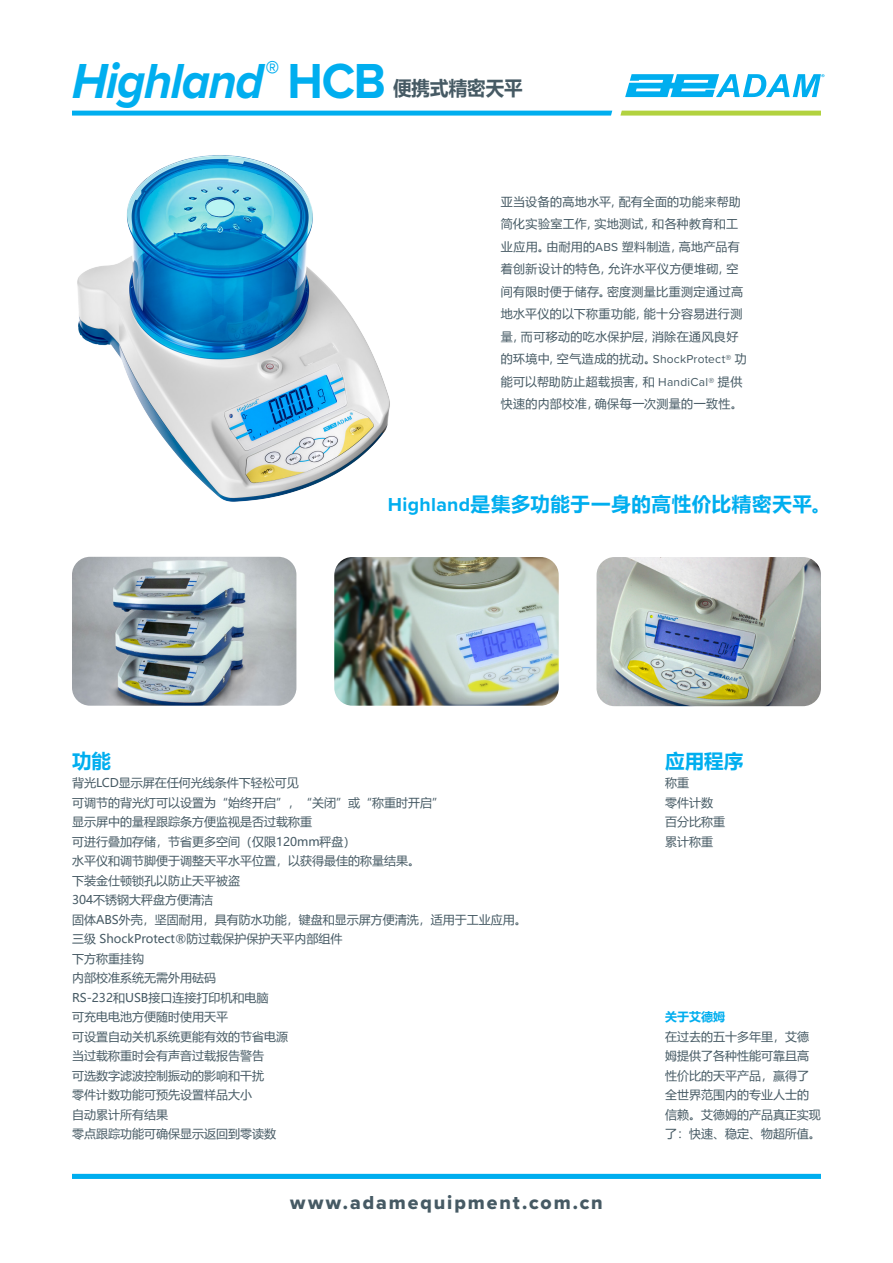
<style>
.page{position:relative;width:893px;height:1263px;background:#fff}
.page>*{position:absolute;margin:0;border:0;box-sizing:border-box;transform-origin:0 0}
.Name_Range{font:italic 700 51px "Proxima Nova";letter-spacing:-.025em;color:#00aeef;scale:.95 1}
.Sub_Head{font:700 19.5px "Microsoft Ya Hei";letter-spacing:.03em;color:#00aeef}
.t1{font:19.5px "Proxima Nova Extrabld";letter-spacing:.1em;color:#465a64}
.Name_Range-2{font:700 19.5px "Microsoft Ya Hei";color:#465a64;scale:.95 1}
.Key_Accessories_Copy{font:700 19.5px "Microsoft Ya Hei";color:#00aeef}
.Key_Accessories_Copy-2{font:12px/19.5px "Microsoft Ya Hei";color:#465a64}
.AE_Copy{font:12px/22.5px "Microsoft Ya Hei";letter-spacing:.03em;color:#465a64}
.Key_Accessories_Copy-3{font:700 12px "Microsoft Ya Hei";color:#00aeef}
.s1{font-style:normal}
.s2{font-family:"Proxima Nova"}
</style>
<div class="page">
<svg style="left:620px;top:111px;width:201px;height:5px"></svg>
<div style="left:72px;top:1174px;width:749px;height:5px;background:#00aeef"></div>
<svg style="left:72px;top:111px;width:540px;height:5px;background:#16b4f0"></svg>
<svg style="left:625px;top:74px;width:199px;height:23px"></svg>
<img style="left:77px;top:155px;width:313px;height:347px">
<img style="left:596px;top:557px;width:225px;height:149px">
<img style="left:72px;top:557px;width:224px;height:149px">
<img style="left:334px;top:557px;width:225px;height:149px">
<p class="Name_Range" style="left:72px;top:42px;width:332px">Highland<sup>®</sup> <span class="s1">HCB</span></p>
<p class="Name_Range-2" style="left:393px;top:74px;width:138px">便携式精密天平</p>
<p class="AE_Copy" style="left:501px;top:190px;width:247px">亚当设备的高地水平，配有全面的功能来帮助简化实验室工作，实地测试，和各种教育和工业应用。由耐用的<span class="s2">ABS</span> 塑料制造，高地产品有着创新设计的特色，允许水平仪方便堆砌，空间有限时便于储存。密度测量比重测定通过高地水平仪的以下称重功能，能十分容易进行测量，而可移动的吃水保护层，消除在通风良好的环境中，空气造成的扰动。<span class="s2">ShockProtect®</span> 功能可以帮助防止超载损害，和 <span class="s2">HandiCal®</span> 提供快速的内部校准，确保每一次测量的一致性。</p>
<p class="Sub_Head" style="left:388px;top:491px;width:445px"><span class="s2">Highland</span>是集多功能于一身的高性价比精密天平。</p>
<p class="Key_Accessories_Copy" style="left:72px;top:747px;width:40px">功能</p>
<p class="Key_Accessories_Copy-2" style="left:72px;top:773px;width:228px">背光LCD显示屏在任何光线条件下轻松可见</p>
<p class="Key_Accessories_Copy-2" style="left:72px;top:792px;width:373px">可调节的背光灯可以设置为“始终开启”，“关闭”或“称重时开启”</p>
<p class="Key_Accessories_Copy-2" style="left:72px;top:812px;width:241px">显示屏中的量程跟踪条方便监视是否过载称重</p>
<p class="Key_Accessories_Copy-2" style="left:72px;top:831px;width:285px">可进行叠加存储，节省更多空间（仅限120mm秤盘）</p>
<p class="Key_Accessories_Copy-2" style="left:72px;top:851px;width:349px">水平仪和调节脚便于调整天平水平位置，以获得最佳的称量结果。</p>
<p class="Key_Accessories_Copy-2" style="left:72px;top:870px;width:169px">下装金仕顿锁孔以防止天平被盗</p>
<p class="Key_Accessories_Copy-2" style="left:72px;top:890px;width:143px">304不锈钢大秤盘方便清洁</p>
<p class="Key_Accessories_Copy-2" style="left:72px;top:909px;width:456px">固体ABS外壳，坚固耐用，具有防水功能，键盘和显示屏方便清洗，适用于工业应用。</p>
<p class="Key_Accessories_Copy-2" style="left:72px;top:929px;width:272px">三级 ShockProtect®防过载保护保护天平内部组件</p>
<p class="Key_Accessories_Copy-2" style="left:72px;top:948px;width:73px">下方称重挂钩</p>
<p class="Key_Accessories_Copy-2" style="left:72px;top:968px;width:145px">内部校准系统无需外用砝码</p>
<p class="Key_Accessories_Copy-2" style="left:72px;top:987px;width:198px">RS-232和USB接口连接打印机和电脑</p>
<p class="Key_Accessories_Copy-2" style="left:72px;top:1007px;width:157px">可充电电池方便随时使用天平</p>
<p class="Key_Accessories_Copy-2" style="left:72px;top:1026px;width:217px">可设置自动关机系统更能有效的节省电源</p>
<p class="Key_Accessories_Copy-2" style="left:72px;top:1046px;width:193px">当过载称重时会有声音过载报告警告</p>
<p class="Key_Accessories_Copy-2" style="left:72px;top:1065px;width:193px">可选数字滤波控制振动的影响和干扰</p>
<p class="Key_Accessories_Copy-2" style="left:72px;top:1085px;width:181px">零件计数功能可预先设置样品大小</p>
<p class="Key_Accessories_Copy-2" style="left:72px;top:1104px;width:97px">自动累计所有结果</p>
<p class="Key_Accessories_Copy-2" style="left:72px;top:1124px;width:205px">零点跟踪功能可确保显示返回到零读数</p>
<p class="t1" style="left:290px;top:1188px;width:314px">www.adamequipment.com.cn</p>
<p class="Key_Accessories_Copy" style="left:665px;top:747px;width:79px">应用程序</p>
<p class="Key_Accessories_Copy-2" style="left:665px;top:773px;width:25px">称重</p>
<p class="Key_Accessories_Copy-2" style="left:665px;top:792px;width:49px">零件计数</p>
<p class="Key_Accessories_Copy-2" style="left:665px;top:812px;width:61px">百分比称重</p>
<p class="Key_Accessories_Copy-2" style="left:665px;top:831px;width:49px">累计称重</p>
<p class="Key_Accessories_Copy-3" style="left:665px;top:1008px;width:61px">关于艾德姆</p>
<p class="Key_Accessories_Copy-2" style="left:665px;top:1026px;width:157px">在过去的五十多年里，艾德姆提供了各种性能可靠且高性价比的天平产品，赢得了全世界范围内的专业人士的信赖。艾德姆的产品真正实现了：快速、稳定、物超所值。</p>
</div>
